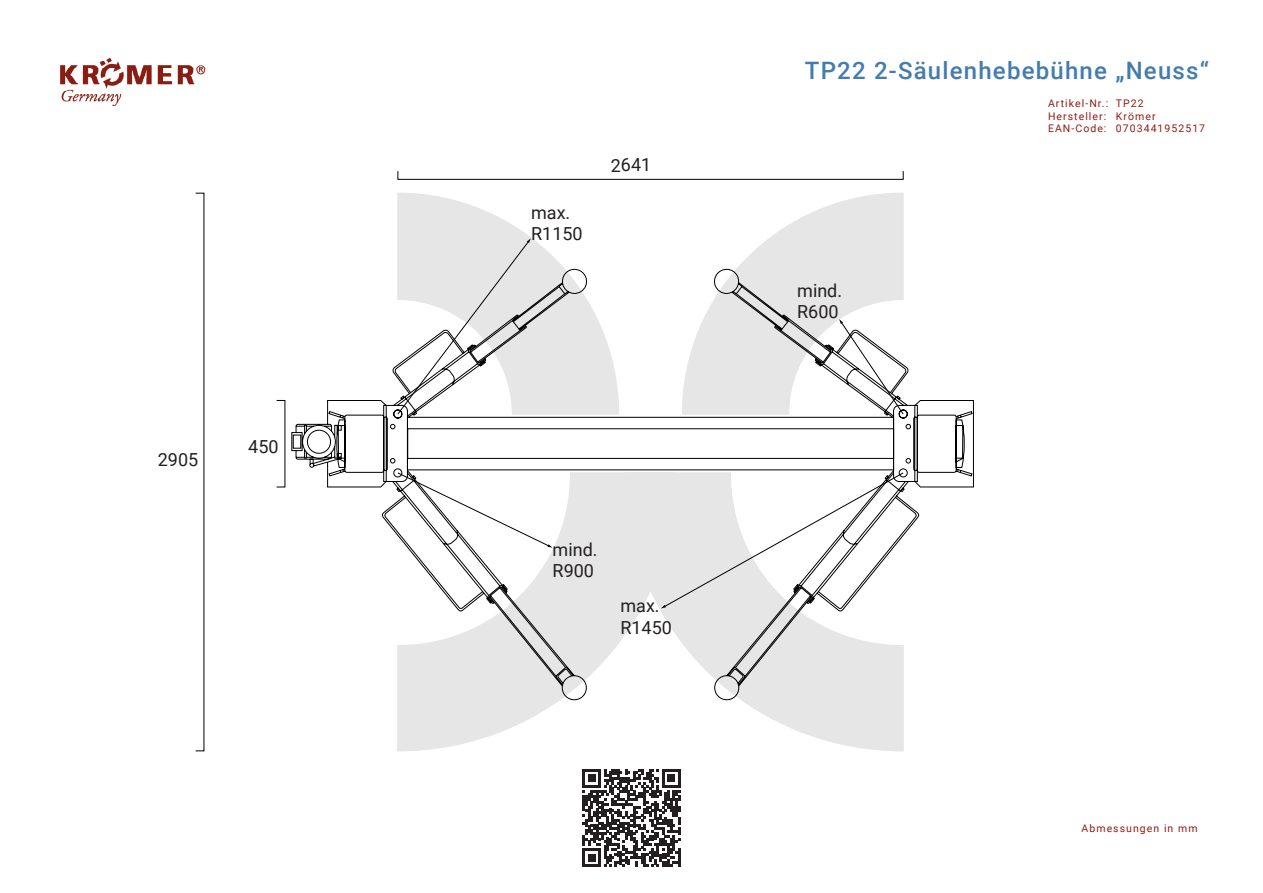
<style>
.page{position:relative;width:1263px;height:893px;background:#fff}
.page>*{position:absolute;margin:0;border:0;box-sizing:border-box;transform-origin:0 0}
.t1{font:500 24px "Roboto";letter-spacing:.05em;color:#447caf}
.t2{font:18px/21.6px "Roboto";color:#231f20}
.Caption_Items{font:10.5px "Roboto";letter-spacing:.1em;color:#911c15}
</style>
<div class="page">
<img style="left:60px;top:57px;width:146px;height:49px">
<svg style="left:582px;top:769px;width:98px;height:98px"></svg>
<svg style="left:903px;top:269px;width:71px;height:431px"></svg>
<svg style="left:195px;top:171px;width:708px;height:580px"></svg>
<svg style="left:547px;top:544px;width:5px;height:4px"></svg>
<svg style="left:397px;top:238px;width:134px;height:177px"></svg>
<svg style="left:661px;top:472px;width:243px;height:136px"></svg>
<svg style="left:839px;top:319px;width:65px;height:96px"></svg>
<p class="t2" style="left:158px;top:448px;width:42px">2905</p>
<p class="t2" style="left:248px;top:436px;width:32px">450</p>
<p class="t2" style="left:531px;top:201px;width:53px">max.<br>R1150</p>
<p class="t2" style="left:611px;top:154px;width:42px">2641</p>
<p class="t2" style="left:553px;top:538px;width:46px">mind.<br>R900</p>
<p class="t2" style="left:620px;top:594px;width:53px">max.<br>R1450</p>
<p class="t1" style="left:805px;top:54px;width:405px">TP22 2-Säulenhebebühne „Neuss“</p>
<p class="Caption_Items" style="left:1048px;top:96px;width:62px">Artikel-Nr.:</p>
<p class="Caption_Items" style="left:1048px;top:108px;width:60px">Hersteller:</p>
<p class="Caption_Items" style="left:1048px;top:121px;width:60px">EAN-Code:</p>
<p class="Caption_Items" style="left:1116px;top:96px;width:29px">TP22</p>
<p class="Caption_Items" style="left:1116px;top:108px;width:41px">Krömer</p>
<p class="Caption_Items" style="left:1116px;top:121px;width:91px">0703441952517</p>
<p class="t2" style="left:797px;top:279px;width:46px">mind.<br>R600</p>
<p class="Caption_Items" style="left:1081px;top:821px;width:117px">Abmessungen in mm</p>
</div>
